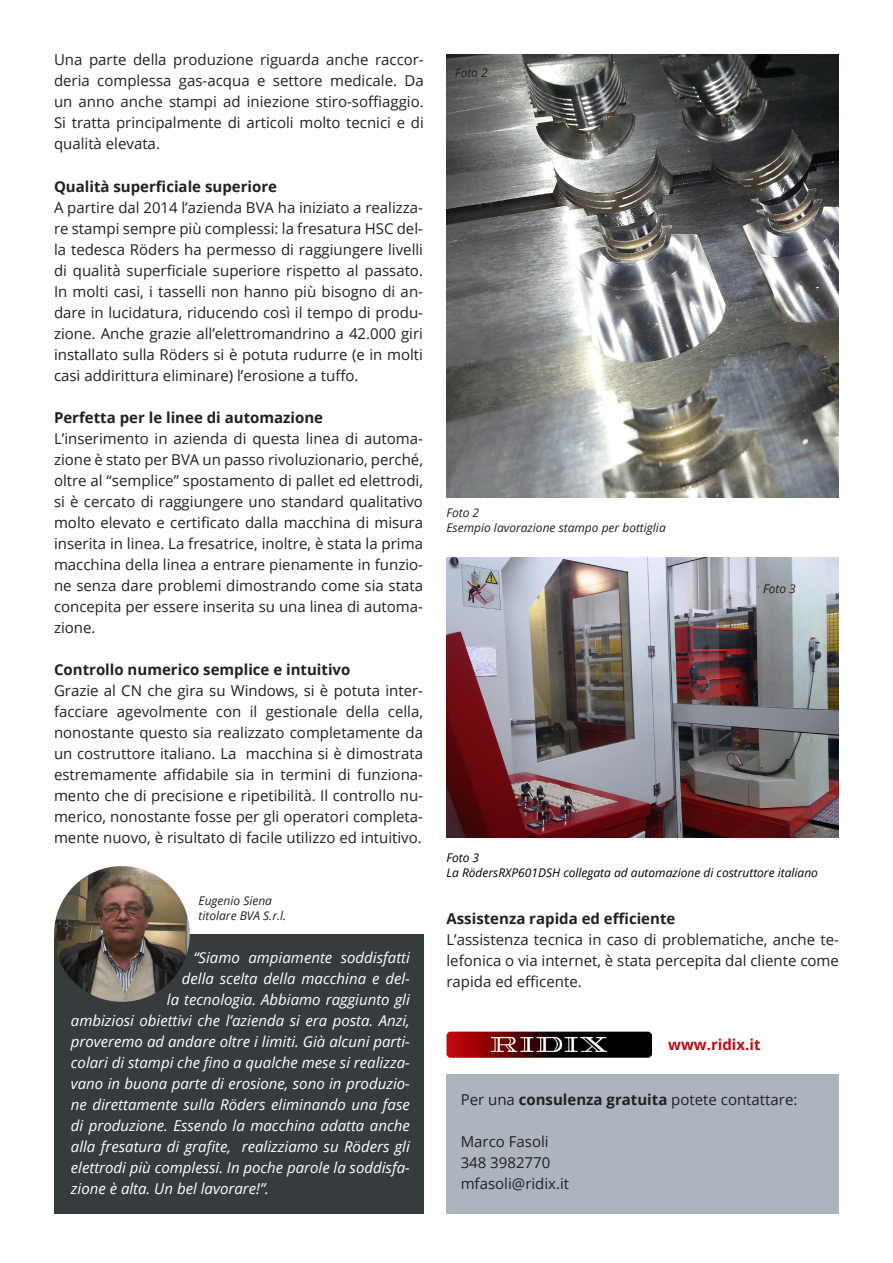
<style>
.page{position:relative;width:893px;height:1263px;background:#fff}
.page>*{position:absolute;margin:0;border:0;box-sizing:border-box;transform-origin:0 0}
.t1{font:15px/21px "Open Sans";color:#231f20;text-align:justify}
.t2{font:italic 15px "Open Sans";color:#fff}
.t3{font:700 15px "Open Sans";color:#231f20}
.t4{font:700 15px "Open Sans";color:#bf0a11}
.t5{font:italic 12px "Open Sans";color:#231f20}
.t6{font:italic 12px "Open Sans";color:#000}
.s1{font-weight:700}
</style>
<div class="page">
<div style="left:446px;top:1074px;width:393px;height:139px;background:#acb5be"></div>
<div style="left:54px;top:934px;width:370px;height:279px;background:#363b3e"></div>
<img style="left:446px;top:54px;width:393px;height:443px">
<img style="left:446px;top:558px;width:393px;height:279px">
<img style="left:54px;top:866px;width:136px;height:136px;border-radius:68px">
<img style="left:446px;top:1032px;width:206px;height:25px">
<p class="t1" style="left:54px;top:49px;width:371px">Una parte della produzione riguarda anche raccor&shy;deria complessa gas-acqua e settore medicale. Da un anno anche stampi ad iniezione stiro-soffiaggio.<br>Si tratta principalmente di articoli molto tecnici e di qualità elevata.</p>
<p class="t3" style="left:54px;top:175px;width:225px">Qualità superficiale superiore</p>
<p class="t1" style="left:54px;top:196px;width:371px">A partire dal 2014 l’azienda BVA ha iniziato a realizza&shy;re stampi sempre più complessi: la fresatura HSC del&shy;la tedesca Röders ha permesso di raggiungere livelli di qualità superficiale superiore rispetto al passato.<br>In molti casi, i tasselli non hanno più bisogno di an&shy;dare in lucidatura, riducendo così il tempo di produ&shy;zione. Anche grazie all’elettromandrino a 42.000 giri installato sulla Röders si è potuta rudurre (e in molti casi addirittura eliminare) l’erosione a tuffo.</p>
<p class="t3" style="left:54px;top:406px;width:271px">Perfetta per le linee di automazione</p>
<p class="t1" style="left:54px;top:427px;width:371px">L’inserimento in azienda di questa linea di automa&shy;zione è stato per BVA un passo rivoluzionario, perché, oltre al “semplice” spostamento di pallet ed elettrodi, si è cercato di raggiungere uno standard qualitativo molto elevato e certificato dalla macchina di misura inserita in linea. La fresatrice, inoltre, è stata la prima macchina della linea a entrare pienamente in funzio&shy;ne senza dare problemi dimostrando come sia stata concepita per essere inserita su una linea di automa&shy;zione.</p>
<p class="t3" style="left:54px;top:658px;width:298px">Controllo numerico semplice e intuitivo</p>
<p class="t1" style="left:54px;top:679px;width:371px">Grazie al CN che gira su Windows, si è potuta inter&shy;facciare agevolmente con il gestionale della cella, nonostante questo sia realizzato completamente da un costruttore italiano. La macchina si è dimostrata estremamente affidabile sia in termini di funziona&shy;mento che di precisione e ripetibilità. Il controllo nu&shy;merico, nonostante fosse per gli operatori completa&shy;mente nuovo, è risultato di facile utilizzo ed intuitivo.</p>
<p class="t5" style="left:199px;top:892px;width:75px">Eugenio Siena</p>
<p class="t5" style="left:199px;top:907px;width:89px">titolare BVA S.r.l.</p>
<p class="t2" style="left:193px;top:947px;width:218px">“Siamo ampiamente soddisfatti</p>
<p class="t2" style="left:182px;top:968px;width:229px">della scelta della macchina e del-</p>
<p class="t2" style="left:167px;top:989px;width:245px">la tecnologia. Abbiamo raggiunto gli</p>
<p class="t2" style="left:71px;top:1010px;width:340px">ambiziosi obiettivi che l’azienda si era posta. Anzi,</p>
<p class="t2" style="left:71px;top:1031px;width:340px">proveremo ad andare oltre i limiti. Già alcuni parti-</p>
<p class="t2" style="left:71px;top:1052px;width:340px">colari di stampi che fino a qualche mese si realizza-</p>
<p class="t2" style="left:71px;top:1073px;width:340px">vano in buona parte di erosione, sono in produzio-</p>
<p class="t2" style="left:71px;top:1094px;width:340px">ne direttamente sulla Röders eliminando una fase</p>
<p class="t2" style="left:71px;top:1115px;width:340px">di produzione. Essendo la macchina adatta anche</p>
<p class="t2" style="left:71px;top:1136px;width:341px">alla fresatura di grafite, realizziamo su Röders gli</p>
<p class="t2" style="left:71px;top:1157px;width:340px">elettrodi più complessi. In poche parole la soddisfa-</p>
<p class="t2" style="left:71px;top:1178px;width:200px">zione è alta. Un bel lavorare!”.</p>
<p class="t5" style="left:455px;top:65px;width:34px">Foto 2</p>
<p class="t5" style="left:446px;top:505px;width:34px">Foto 2</p>
<p class="t5" style="left:446px;top:520px;width:221px">Esempio lavorazione stampo per bottiglia</p>
<p class="t5" style="left:763px;top:581px;width:34px">Foto 3</p>
<p class="t6" style="left:446px;top:850px;width:34px">Foto 3</p>
<p class="t6" style="left:446px;top:865px;width:373px">La RödersRXP601DSH collegata ad automazione di costruttore italiano</p>
<p class="t3" style="left:446px;top:908px;width:230px">Assistenza rapida ed efficiente</p>
<p class="t1" style="left:446px;top:929px;width:394px">L’assistenza tecnica in caso di problematiche, anche te&shy;lefonica o via internet, è stata percepita dal cliente come rapida ed efficente.</p>
<p class="t4" style="left:668px;top:1034px;width:94px">www.ridix.it</p>
<p class="t1" style="left:461px;top:1089px;width:338px">Per una <span class="s1">consulenza gratuita</span> potete contattare:</p>
<p class="t1" style="left:461px;top:1131px;width:89px">Marco Fasoli</p>
<p class="t1" style="left:461px;top:1152px;width:91px">348 3982770</p>
<p class="t1" style="left:461px;top:1173px;width:110px">mfasoli@ridix.it</p>
</div>
